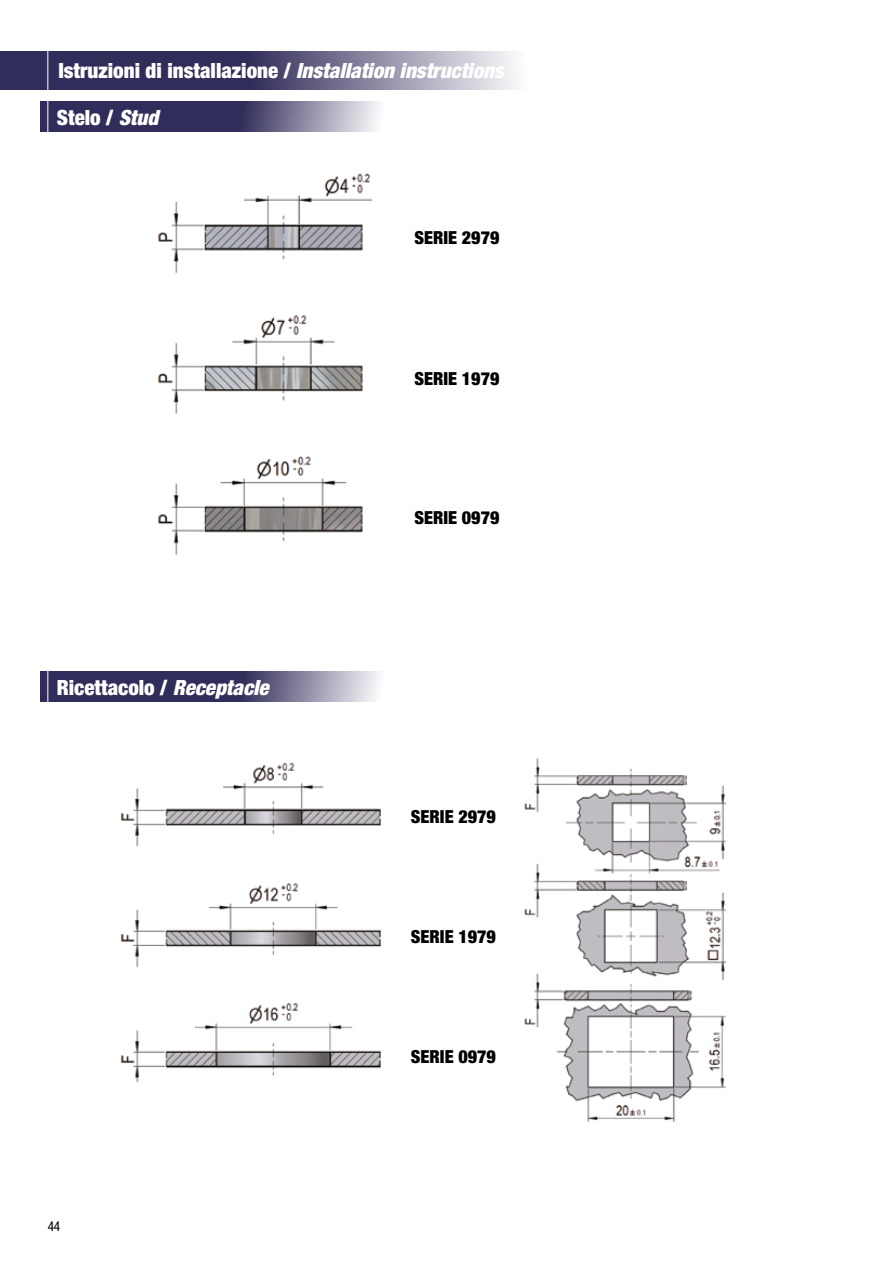
<style>
.page{position:relative;width:893px;height:1263px;background:#fff}
.page>*{position:absolute;margin:0;border:0;box-sizing:border-box;transform-origin:0 0}
.t1{font:900 condensed 21px "Helvetica Neue LT Std";color:#fff}
.t2{font:900 condensed 18px "Helvetica Neue LT Std";color:#000}
.t3{font:condensed 13.5px "Helvetica Neue LT Std";color:#000}
.s1{font-style:italic}
</style>
<div class="page">
<svg style="left:0;top:51px;width:516px;height:39px;fill:#36325e"></svg>
<img style="left:158px;top:173px;width:215px;height:383px">
<img style="left:120px;top:758px;width:606px;height:365px">
<svg style="left:40px;top:102px;width:339px;height:30px;fill:#312d5a"></svg>
<svg style="left:40px;top:671px;width:339px;height:31px;fill:#312d5a"></svg>
<hr style="left:47px;top:48px;width:1px;height:885px;background:#fff">
<p class="t1" style="left:58px;top:58px;width:447px">Istruzioni di installazione / <span class="s1">Installation instructions</span></p>
<p class="t1" style="left:57px;top:104px;width:103px">Stelo / <span class="s1">Stud</span></p>
<p class="t2" style="left:415px;top:226px;width:86px">SERIE 2979</p>
<p class="t2" style="left:415px;top:368px;width:86px">SERIE 1979</p>
<p class="t1" style="left:57px;top:674px;width:213px">Ricettacolo / <span class="s1">Receptacle</span></p>
<p class="t3" style="left:48px;top:1219px;width:14px">44</p>
<p class="t2" style="left:415px;top:507px;width:86px">SERIE 0979</p>
<p class="t2" style="left:411px;top:805px;width:86px">SERIE 2979</p>
<p class="t2" style="left:411px;top:925px;width:86px">SERIE 1979</p>
<p class="t2" style="left:411px;top:1046px;width:86px">SERIE 0979</p>
</div>
